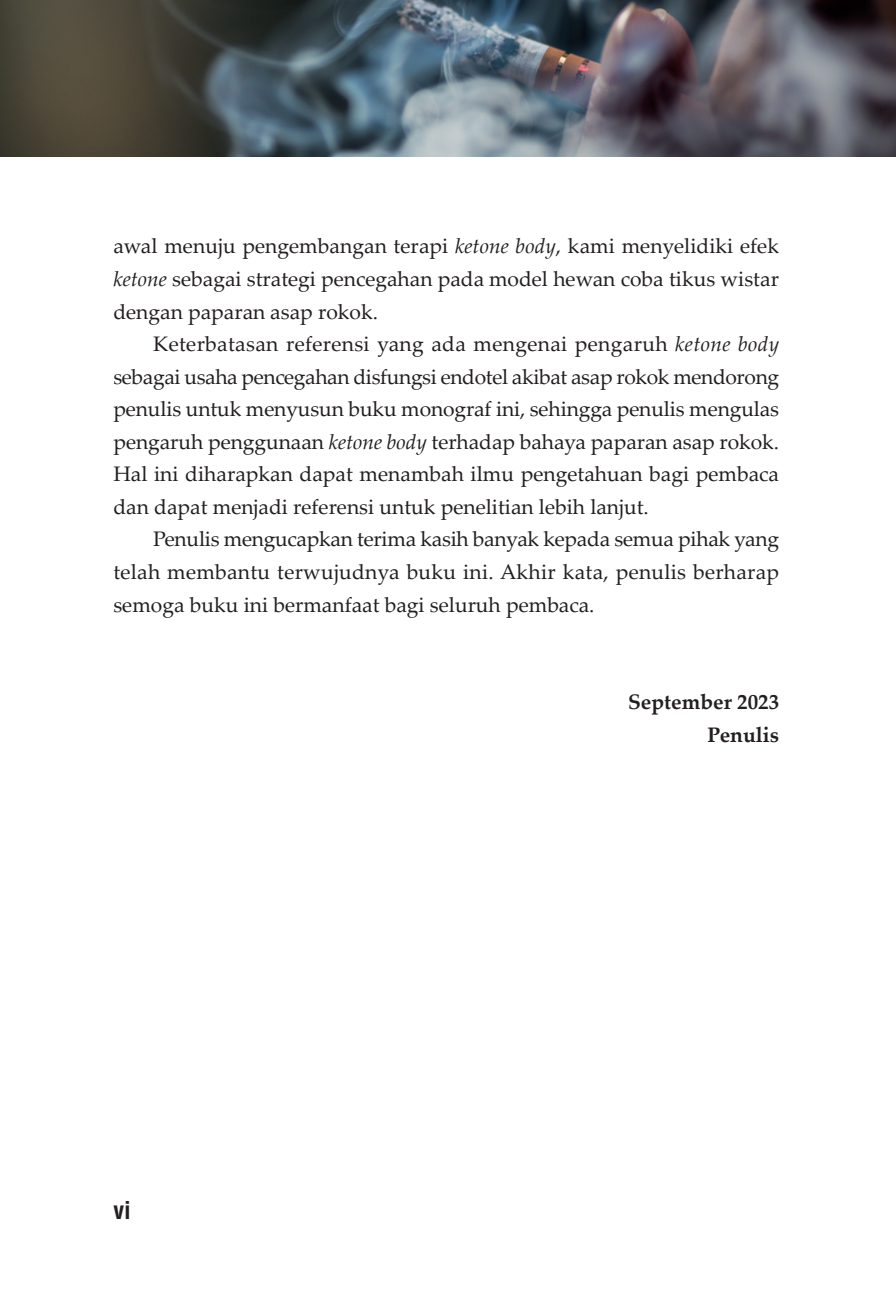
<style>
.page{position:relative;width:896px;height:1304px;background:#fff}
.page>*{position:absolute;margin:0;border:0;box-sizing:border-box;transform-origin:0 0}
.t1{font:700 condensed 24px "Helvetica LT Std";color:#231f20}
.t2{font:21px/32.6px "Palatino Linotype";color:#231f20;text-align:justify}
.t3{font:700 21px/32.6px "Palatino Linotype";color:#231f20;text-align:right}
.s1{font-style:italic}
</style>
<div class="page">
<img style="left:0;top:0;width:896px;height:157px">
<p class="t2" style="left:113px;top:232px;width:667px">awal menuju pengembangan terapi <span class="s1">ketone body</span>, kami menyelidiki efek <span class="s1">ketone</span> sebagai strategi pencegahan pada model hewan coba tikus wistar dengan paparan asap rokok.</p>
<p class="t2" style="left:113px;top:330px;width:667px;text-indent:40px">Keterbatasan referensi yang ada mengenai pengaruh <span class="s1">ketone body </span>sebagai usaha pencegahan disfungsi endotel akibat asap rokok mendorong penulis untuk menyusun buku monograf ini, sehingga penulis mengulas pengaruh penggunaan <span class="s1">ketone body</span> terhadap bahaya paparan asap rokok.<br>Hal ini diharapkan dapat menambah ilmu pengetahuan bagi pembaca dan dapat menjadi referensi untuk penelitian lebih lanjut.</p>
<p class="t2" style="left:113px;top:525px;width:667px;text-indent:40px">Penulis mengucapkan terima kasih banyak kepada semua pihak yang telah membantu terwujudnya buku ini. Akhir kata, penulis berharap semoga buku ini bermanfaat bagi seluruh pembaca.</p>
<p class="t1" style="left:113px;top:1200px;width:19px">vi</p>
<p class="t3" style="left:628px;top:688px;width:153px">September 2023<br>Penulis</p>
</div>
